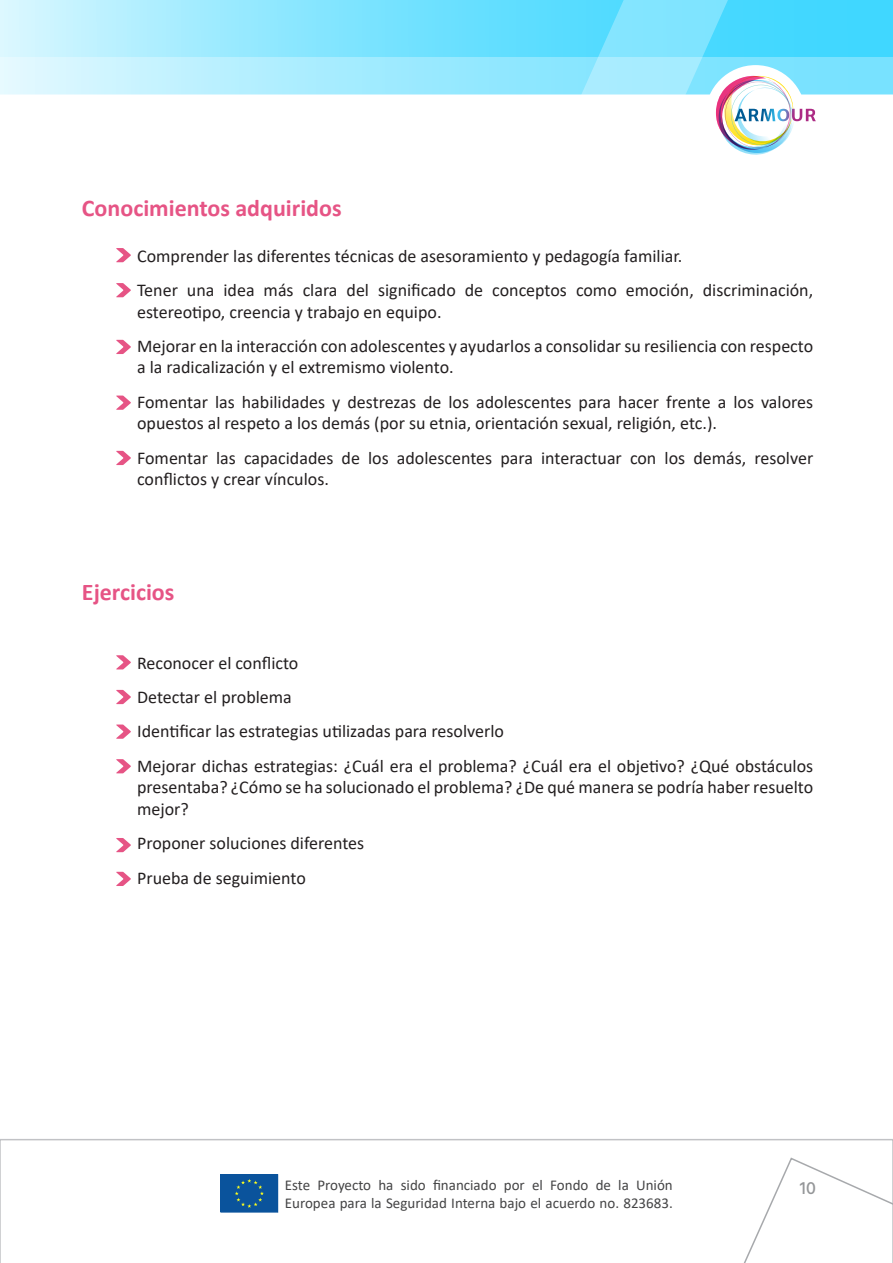
<style>
.page{position:relative;width:893px;height:1263px;background:#fff}
.page>*{position:absolute;margin:0;border:0;box-sizing:border-box;transform-origin:0 0}
.t1{font:700 24px "Calibri";color:#e65485}
.t2{font:18px/21.6px "Calibri";color:#231f20}
.t3{font:500 18px "Hind";color:#949698}
.t4{font:15px/18px "Calibri";color:#444445}
</style>
<div class="page">
<svg style="left:0;top:1139px;width:893px;height:123px"></svg>
<svg style="left:0;top:0;width:893px;height:57px;background:#a2ebff"></svg>
<svg style="left:0;top:57px;width:893px;height:38px;background:#bef1ff"></svg>
<svg style="left:625px;top:1156px;width:268px;height:106px"></svg>
<svg style="left:349px;top:0;width:515px;height:95px;background:#74e1ff"></svg>
<div style="left:705px;top:65px;width:101px;height:100px;background:#fff;border-radius:50%"></div>
<img style="left:716px;top:76px;width:100px;height:79px">
<svg style="left:220px;top:1174px;width:58px;height:39px;background:#125999"></svg>
<svg style="left:116px;top:248px;width:15px;height:14px"></svg>
<svg style="left:116px;top:283px;width:15px;height:14px"></svg>
<svg style="left:116px;top:340px;width:15px;height:14px"></svg>
<svg style="left:116px;top:396px;width:15px;height:14px"></svg>
<svg style="left:116px;top:451px;width:15px;height:14px"></svg>
<svg style="left:116px;top:655px;width:15px;height:14px"></svg>
<svg style="left:116px;top:690px;width:15px;height:14px"></svg>
<svg style="left:116px;top:724px;width:15px;height:15px"></svg>
<svg style="left:116px;top:759px;width:15px;height:14px"></svg>
<svg style="left:116px;top:838px;width:15px;height:14px"></svg>
<svg style="left:116px;top:872px;width:15px;height:14px"></svg>
<p class="t1" style="left:82px;top:192px;width:261px">Conocimientos adquiridos</p>
<p class="t2" style="left:137px;top:244px;width:547px">Comprender las diferentes técnicas de asesoramiento y pedagogía familiar.</p>
<p class="t2" style="left:137px;top:279px;width:678px">Tener una idea más clara del significado de conceptos como emoción, discriminación, estereotipo, creencia y trabajo en equipo.</p>
<p class="t2" style="left:137px;top:335px;width:678px">Mejorar en la interacción con adolescentes y ayudarlos a consolidar su resiliencia con respecto a la radicalización y el extremismo violento.</p>
<p class="t2" style="left:137px;top:391px;width:678px">Fomentar las habilidades y destrezas de los adolescentes para hacer frente a los valores opuestos al respeto a los demás (por su etnia, orientación sexual, religión, etc.).</p>
<p class="t2" style="left:137px;top:447px;width:678px">Fomentar las capacidades de los adolescentes para interactuar con los demás, resolver conflictos y crear vínculos.</p>
<p class="t1" style="left:82px;top:575px;width:94px">Ejercicios</p>
<p class="t2" style="left:137px;top:651px;width:163px">Reconocer el conflicto</p>
<p class="t2" style="left:137px;top:686px;width:156px">Detectar el problema</p>
<p class="t2" style="left:137px;top:720px;width:368px">Identificar las estrategias utilizadas para resolverlo</p>
<p class="t2" style="left:137px;top:755px;width:678px;text-align:justify">Mejorar dichas estrategias: ¿Cuál era el problema? ¿Cuál era el objetivo? ¿Qué obstáculos presentaba? ¿Cómo se ha solucionado el problema? ¿De qué manera se podría haber resuelto mejor?</p>
<p class="t2" style="left:137px;top:832px;width:229px">Proponer soluciones diferentes</p>
<p class="t2" style="left:137px;top:866px;width:170px">Prueba de seguimiento</p>
<p class="t4" style="left:285px;top:1175px;width:389px">Este Proyecto ha sido financiado por el Fondo de la Unión<br>Europea para la Seguridad Interna bajo el acuerdo no. 823683.</p>
<p class="t3" style="left:800px;top:1176px;width:17px">10</p>
</div>
